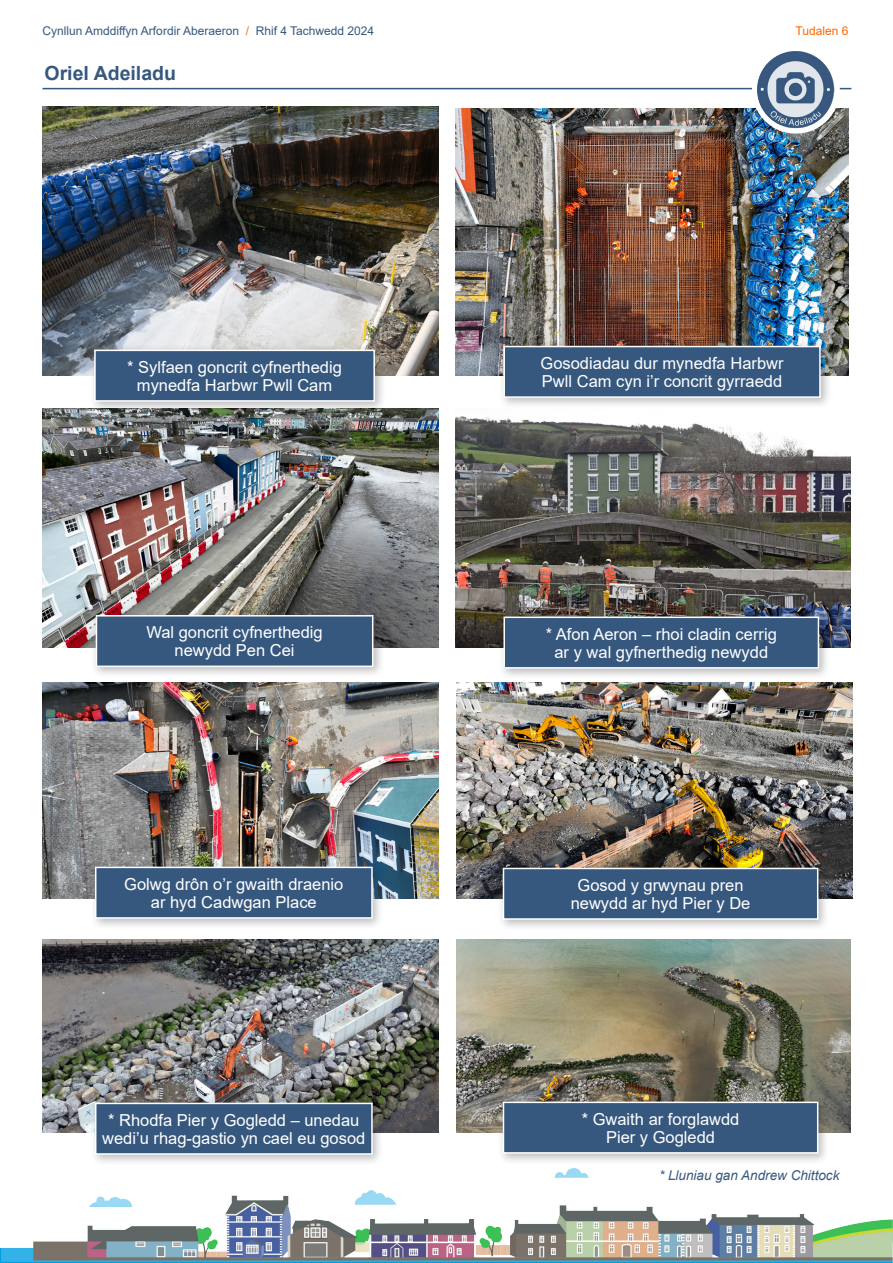
<style>
.page{position:relative;width:893px;height:1263px;background:#fff}
.page>*{position:absolute;margin:0;border:0;box-sizing:border-box;transform-origin:0 0}
.L1_heading_blue_ACDS_2024{font:700 19.5px "Arial";color:#37587e}
.t1{font:16.5px/18px "Arial";color:#fff;text-align:center}
.Caption_blue_ACDS_2024{font:italic 13.5px "Arial";color:#37587e}
.t2{font:12px "Arial";color:#37587e}
.t3{font:12px "Arial";color:#f60}
.s1{color:#f60}
</style>
<div class="page">
<img style="left:0;top:1168px;width:893px;height:95px">
<img style="left:455px;top:108px;width:393px;height:268px">
<img style="left:43px;top:106px;width:396px;height:270px">
<img style="left:43px;top:409px;width:396px;height:238px">
<img style="left:455px;top:416px;width:395px;height:231px">
<div style="left:498px;top:341px;width:334px;height:68px;background:#231f20;opacity:.3"></div>
<div style="left:504px;top:347px;width:316px;height:50px;background:#37587e"></div>
<div style="left:503px;top:346px;width:318px;height:52px;border:2px solid #fff"></div>
<img style="left:43px;top:682px;width:396px;height:217px">
<img style="left:456px;top:682px;width:396px;height:217px">
<img style="left:43px;top:940px;width:396px;height:193px">
<img style="left:456px;top:939px;width:394px;height:194px">
<div style="left:89px;top:344px;width:297px;height:69px;background:#231f20;opacity:.3"></div>
<div style="left:95px;top:350px;width:279px;height:51px;background:#37587e"></div>
<div style="left:94px;top:350px;width:281px;height:52px;border:2px solid #fff"></div>
<div style="left:90px;top:610px;width:295px;height:68px;background:#231f20;opacity:.3"></div>
<div style="left:96px;top:616px;width:277px;height:50px;background:#37587e"></div>
<div style="left:96px;top:615px;width:277px;height:52px;border:2px solid #fff"></div>
<div style="left:90px;top:861px;width:294px;height:69px;background:#231f20;opacity:.3"></div>
<div style="left:96px;top:867px;width:276px;height:51px;background:#37587e"></div>
<div style="left:95px;top:867px;width:278px;height:52px;border:2px solid #fff"></div>
<div style="left:90px;top:1097px;width:294px;height:69px;background:#231f20;opacity:.3"></div>
<div style="left:96px;top:1103px;width:276px;height:51px;background:#37587e"></div>
<div style="left:95px;top:1103px;width:278px;height:52px;border:2px solid #fff"></div>
<div style="left:498px;top:611px;width:332px;height:69px;background:#231f20;opacity:.3"></div>
<div style="left:504px;top:617px;width:314px;height:51px;background:#37587e"></div>
<div style="left:503px;top:616px;width:316px;height:53px;border:2px solid #fff"></div>
<div style="left:497px;top:862px;width:333px;height:69px;background:#231f20;opacity:.3"></div>
<div style="left:503px;top:868px;width:315px;height:51px;background:#37587e"></div>
<div style="left:503px;top:868px;width:315px;height:52px;border:2px solid #fff"></div>
<div style="left:497px;top:1096px;width:333px;height:69px;background:#231f20;opacity:.3"></div>
<div style="left:503px;top:1102px;width:315px;height:51px;background:#37587e"></div>
<div style="left:503px;top:1101px;width:315px;height:53px;border:2px solid #fff"></div>
<hr style="left:43px;top:88px;width:808px;height:1px;background:#37587e">
<div style="left:752px;top:46px;width:88px;height:88px;background:#fff;border-radius:50%"></div>
<img style="left:757px;top:51px;width:78px;height:78px;border-radius:39px">
<p class="t2" style="left:43px;top:23px;width:333px">Cynllun Amddiffyn Arfordir Aberaeron <span class="s1">/</span> Rhif 4 Tachwedd 2024</p>
<p class="t3" style="left:795px;top:23px;width:54px">Tudalen 6</p>
<p class="L1_heading_blue_ACDS_2024" style="left:45px;top:60px;width:133px">Oriel Adeiladu</p>
<p class="t1" style="left:127px;top:358px;width:216px">* Sylfaen goncrit cyfnerthedig mynedfa Harbwr Pwll Cam</p>
<p class="t1" style="left:541px;top:354px;width:245px;text-align:left">Gosodiadau dur mynedfa Harbwr<br>Pwll Cam cyn i’r concrit gyrraedd</p>
<p class="t1" style="left:146px;top:623px;width:178px">Wal goncrit cyfnerthedig newydd Pen Cei</p>
<p class="t1" style="left:546px;top:625px;width:233px">* Afon Aeron – rhoi cladin cerrig ar y wal gyfnerthedig newydd</p>
<p class="t1" style="left:124px;top:875px;width:221px">Golwg drôn o’r gwaith draenio ar hyd Cadwgan Place</p>
<p class="t1" style="left:571px;top:876px;width:181px">Gosod y grwynau pren newydd ar hyd Pier y De</p>
<p class="t1" style="left:102px;top:1111px;width:265px">* Rhodfa Pier y Gogledd – unedau wedi’u rhag-gastio yn cael eu gosod</p>
<p class="t1" style="left:582px;top:1110px;width:159px">* Gwaith ar forglawdd<br>Pier y Gogledd</p>
<p class="Caption_blue_ACDS_2024" style="left:659px;top:1167px;width:182px">* Lluniau gan Andrew Chittock</p>
</div>
